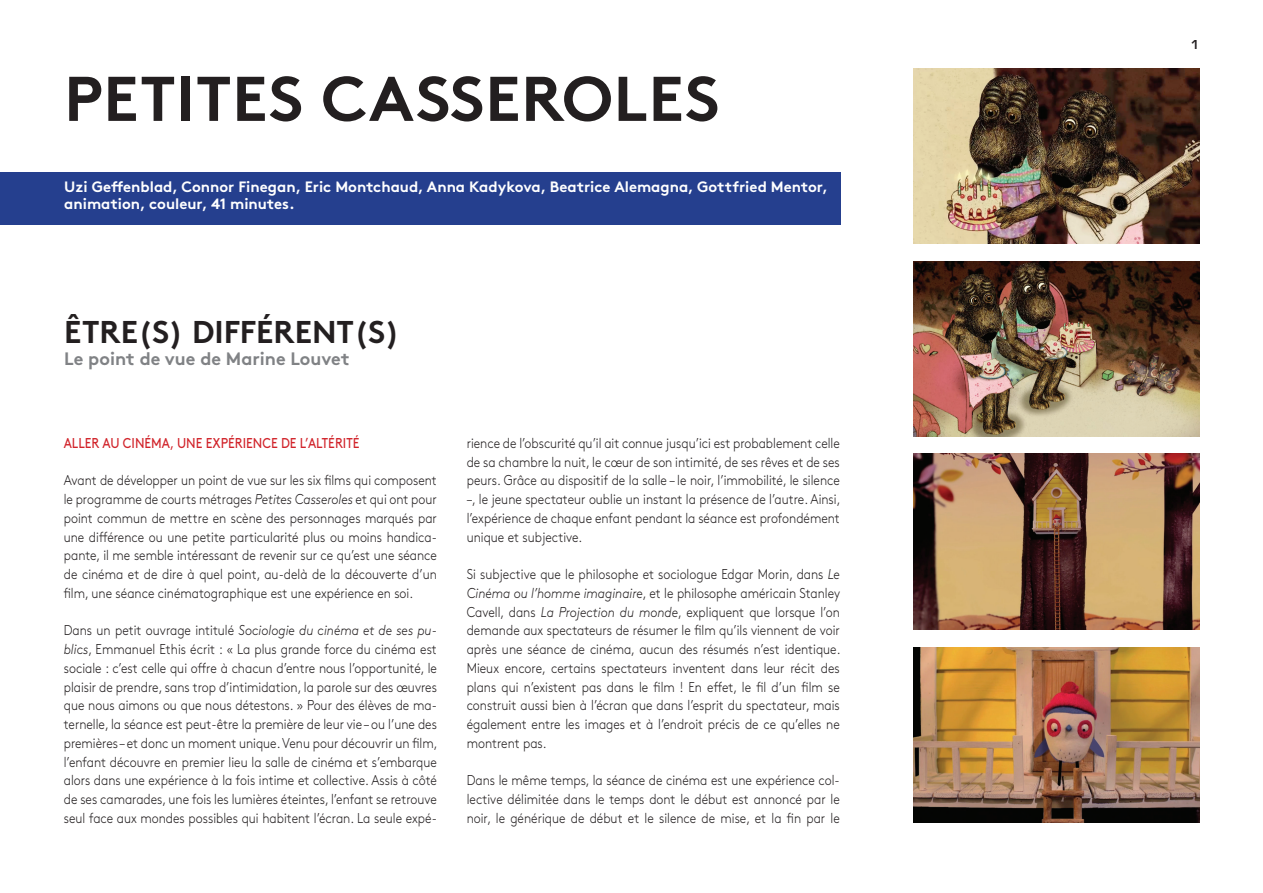
<style>
.page{position:relative;width:1263px;height:893px;background:#fff}
.page>*{position:absolute;margin:0;border:0;box-sizing:border-box;transform-origin:0 0}
.t1{font:700 63px "Brown Std";color:#231f20}
.t2{font:700 31.5px "Brown Std";color:#231f20}
.t3{font:700 18px "Brown Std";color:#808285}
.t4{font:700 15px/17px "Brown Std";color:#fff}
.t5{font:300 14.25px/18.8px "Brown Std";color:#231f20;text-align:justify;scale:.87 1}
.t6{font:14.25px "Brown Std";color:#d1232a;scale:.87 1}
.t7{font:600 12px "Eurostile";color:#231f20}
.s1{font-style:italic}
</style>
<div class="page">
<img style="left:913px;top:647px;width:286px;height:176px">
<img style="left:913px;top:454px;width:286px;height:175px">
<img style="left:913px;top:261px;width:286px;height:176px">
<img style="left:913px;top:68px;width:286px;height:175px">
<div style="left:0;top:172px;width:840px;height:53px;background:#253f8e"></div>
<h1 class="t1" style="left:64px;top:60px;width:73px">petites</h1>
<h1 class="t1" style="left:321px;top:60px;width:42px">casser</h1>
<h1 class="t1" style="left:562px;top:60px;width:86px">oles</h1>
<p class="t4" style="left:64px;top:178px;width:765px">Uzi Geffenblad, Connor Finegan, Eric Montchaud, Anna Kadykova, Beatrice Alemagna, Gottfried Mentor, animation, couleur, 41 minutes.</p>
<h2 class="t2" style="left:64px;top:312px;width:337px">ÊTRE(S) DIFFÉRENT(S)</h2>
<p class="t3" style="left:64px;top:348px;width:287px">Le point de vue de Marine Louvet</p>
<p class="t6" style="left:64px;top:434px;width:341px">ALLER AU CINÉMA, UNE EXPÉRIENCE DE L’ALTÉRITÉ</p>
<p class="t5" style="left:64px;top:471px;width:430px">Avant de développer un point de vue sur les six films qui composent le programme de courts métrages <span class="s1">Petites Casseroles</span> et qui ont pour point commun de mettre en scène des personnages marqués par une différence ou une petite particularité plus ou moins handica&shy;pante, il me semble intéressant de revenir sur ce qu’est une séance de cinéma et de dire à quel point, au-delà de la découverte d’un film, une séance cinématographique est une expérience en soi.</p>
<p class="t5" style="left:64px;top:621px;width:431px">Dans un petit ouvrage intitulé <span class="s1">Sociologie du cinéma et de ses pu&shy;blics</span>, Emmanuel Ethis écrit : « La plus grande force du cinéma est sociale : c’est celle qui offre à chacun d’entre nous l’opportunité, le plaisir de prendre, sans trop d’intimidation, la parole sur des œuvres que nous aimons ou que nous détestons. » Pour des élèves de ma&shy;ternelle, la séance est peut-être la première de leur vie – ou l’une des premières – et donc un moment unique. Venu pour découvrir un film, l’enfant découvre en premier lieu la salle de cinéma et s’embarque alors dans une expérience à la fois intime et collective. Assis à côté de ses camarades, une fois les lumières éteintes, l’enfant se retrouve seul face aux mondes possibles qui habitent l’écran. La seule expé-</p>
<p class="t5" style="left:467px;top:434px;width:431px">rience de l’obscurité qu’il ait connue jusqu’ici est probablement celle de sa chambre la nuit, le cœur de son intimité, de ses rêves et de ses peurs. Grâce au dispositif de la salle – le noir, l’immobilité, le silence –, le jeune spectateur oublie un instant la présence de l’autre. Ainsi, l’expérience de chaque enfant pendant la séance est profondément unique et subjective.</p>
<p class="t5" style="left:467px;top:565px;width:431px">Si subjective que le philosophe et sociologue Edgar Morin, dans <span class="s1">Le Cinéma ou l’homme imaginaire</span>, et le philosophe américain Stanley Cavell, dans <span class="s1">La Projection du monde</span>, expliquent que lorsque l’on demande aux spectateurs de résumer le film qu’ils viennent de voir après une séance de cinéma, aucun des résumés n’est identique.<br>Mieux encore, certains spectateurs inventent dans leur récit des plans qui n’existent pas dans le film ! En effet, le fil d’un film se construit aussi bien à l’écran que dans l’esprit du spectateur, mais également entre les images et à l’endroit précis de ce qu’elles ne montrent pas.</p>
<p class="t5" style="left:467px;top:771px;width:430px">Dans le même temps, la séance de cinéma est une expérience col&shy;lective délimitée dans le temps dont le début est annoncé par le noir, le générique de début et le silence de mise, et la fin par le</p>
<p class="t7" style="left:1191px;top:37px;width:10px">1</p>
</div>
